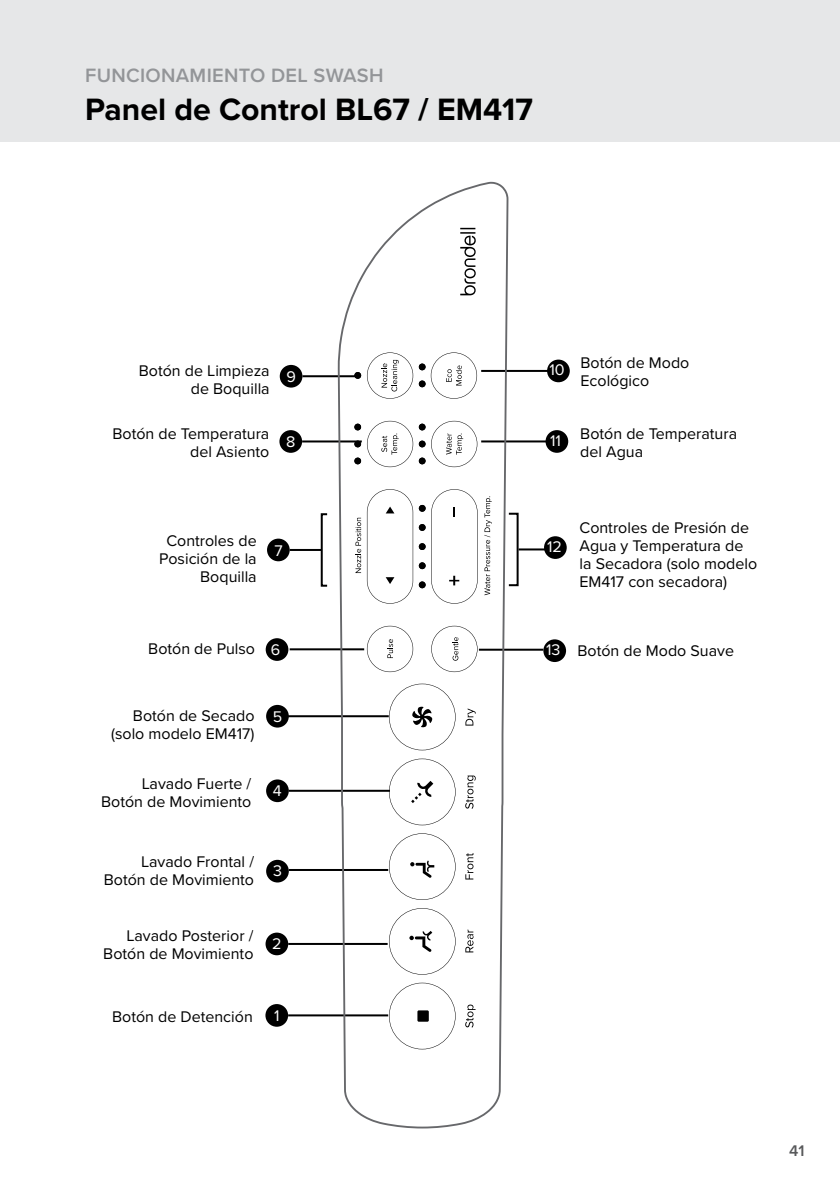
<style>
.page{position:relative;width:840px;height:1191px;background:#fff}
.page>*{position:absolute;margin:0;border:0;box-sizing:border-box;transform-origin:0 0}
.t1{font:700 32px "Proxima Nova";color:#000}
.t2{font:600 20px "Proxima Nova";letter-spacing:.015em;color:#939598}
.t3{font:16px/18px "Proxima Nova";color:#000;text-align:right}
.t4{font:16px "Proxima Nova";color:#fff}
.t5{font:600 16px "Proxima Nova";color:#58595b}
.s1{color:#fff}
</style>
<div class="page">
<div style="left:0;top:0;width:839px;height:142px;background:#e6e7e8"></div>
<div style="left:279px;top:365px;width:23px;height:22px;background:#000;border-radius:50%"></div>
<hr style="left:289px;top:648px;width:75px;height:2px;background:#000">
<div style="left:265px;top:638px;width:23px;height:23px;background:#000;border-radius:50%"></div>
<div style="left:279px;top:430px;width:23px;height:23px;background:#000;border-radius:50%"></div>
<hr style="left:302px;top:440px;width:59px;height:2px;background:#000">
<div style="left:320px;top:513px;width:8px;height:73px;border:2px solid #000"></div>
<div style="left:267px;top:538px;width:22px;height:23px;background:#000;border-radius:50%"></div>
<hr style="left:289px;top:549px;width:33px;height:2px;background:#000">
<hr style="left:302px;top:375px;width:58px;height:2px;background:#000">
<div style="left:507px;top:513px;width:11px;height:73px;border:2px solid #000"></div>
<hr style="left:518px;top:548px;width:46px;height:2px;background:#000">
<div style="left:543px;top:536px;width:23px;height:23px;background:#000;border-radius:50%"></div>
<hr style="left:478px;top:648px;width:65px;height:2px;background:#000">
<div style="left:543px;top:639px;width:22px;height:23px;background:#000;border-radius:50%"></div>
<hr style="left:481px;top:440px;width:66px;height:2px;background:#000">
<div style="left:545px;top:430px;width:23px;height:23px;background:#000;border-radius:50%"></div>
<hr style="left:481px;top:370px;width:67px;height:2px;background:#000">
<div style="left:546px;top:359px;width:23px;height:23px;background:#000;border-radius:50%"></div>
<hr style="left:288px;top:1014px;width:100px;height:2px;background:#000">
<div style="left:265px;top:1004px;width:23px;height:22px;background:#000;border-radius:50%"></div>
<hr style="left:289px;top:869px;width:99px;height:2px;background:#000">
<div style="left:266px;top:860px;width:23px;height:22px;background:#000;border-radius:50%"></div>
<hr style="left:288px;top:943px;width:99px;height:2px;background:#000">
<div style="left:265px;top:932px;width:23px;height:23px;background:#000;border-radius:50%"></div>
<hr style="left:288px;top:789px;width:102px;height:2px;background:#000">
<div style="left:266px;top:779px;width:22px;height:23px;background:#000;border-radius:50%"></div>
<svg style="left:288px;top:714px;width:48px;height:4px"></svg>
<hr style="left:288px;top:715px;width:100px;height:2px;background:#000">
<div style="left:266px;top:705px;width:22px;height:22px;background:#000;border-radius:50%"></div>
<svg style="left:336px;top:181px;width:173px;height:948px"></svg>
<div style="left:418px;top:581px;width:7px;height:7px;background:#000;border-radius:50%"></div>
<div style="left:418px;top:562px;width:7px;height:7px;background:#000;border-radius:50%"></div>
<div style="left:418px;top:543px;width:7px;height:7px;background:#000;border-radius:50%"></div>
<div style="left:418px;top:524px;width:7px;height:7px;background:#000;border-radius:50%"></div>
<div style="left:418px;top:505px;width:7px;height:7px;background:#000;border-radius:50%"></div>
<div style="left:418px;top:457px;width:7px;height:7px;background:#000;border-radius:50%"></div>
<div style="left:418px;top:440px;width:7px;height:7px;background:#000;border-radius:50%"></div>
<div style="left:418px;top:424px;width:7px;height:6px;background:#000;border-radius:50%"></div>
<div style="left:418px;top:380px;width:7px;height:7px;background:#000;border-radius:50%"></div>
<div style="left:418px;top:363px;width:7px;height:7px;background:#000;border-radius:50%"></div>
<div style="left:354px;top:372px;width:7px;height:7px;background:#000;border-radius:50%"></div>
<div style="left:354px;top:457px;width:7px;height:7px;background:#000;border-radius:50%"></div>
<div style="left:354px;top:440px;width:7px;height:7px;background:#000;border-radius:50%"></div>
<div style="left:354px;top:424px;width:7px;height:6px;background:#000;border-radius:50%"></div>
<svg style="left:389px;top:683px;width:66px;height:67px"></svg>
<svg style="left:465px;top:708px;width:10px;height:17px"></svg>
<svg style="left:389px;top:758px;width:66px;height:67px"></svg>
<p class="t2" style="left:85px;top:60px;width:300px">FUNCIONAMIENTO DEL SWASH</p>
<h1 class="t1" style="left:85px;top:86px;width:449px">Panel de Control BL67 / EM417</h1>
<p class="t3" style="left:139px;top:360px;width:132px">Botón de Limpieza de Boquilla</p>
<p class="t4" style="left:286px;top:364px;width:11px">9</p>
<p class="t3" style="left:112px;top:424px;width:158px">Botón de Temperatura del Asiento</p>
<p class="t4" style="left:286px;top:429px;width:11px">8</p>
<p class="t3" style="left:159px;top:531px;width:99px">Controles de<br>Posición de la<br>Boquilla</p>
<p class="t4" style="left:274px;top:539px;width:10px">7</p>
<p class="t3" style="left:148px;top:639px;width:134px">Botón de Pulso <span class="s1">6</span></p>
<p class="t3" style="left:111px;top:705px;width:145px">Botón de Secado (solo modelo EM417)</p>
<p class="t4" style="left:272px;top:704px;width:11px">5</p>
<p class="t3" style="left:101px;top:773px;width:152px">Lavado Fuerte /<br>Botón de Movimiento</p>
<p class="t4" style="left:273px;top:779px;width:10px">4</p>
<p class="t3" style="left:104px;top:852px;width:152px">Lavado Frontal /<br>Botón de Movimiento</p>
<p class="t3" style="left:103px;top:926px;width:152px">Lavado Posterior /<br>Botón de Movimiento</p>
<p class="t4" style="left:273px;top:859px;width:10px">3</p>
<p class="t4" style="left:272px;top:932px;width:11px">2</p>
<p class="t3" style="left:112px;top:1006px;width:142px">Botón de Detención</p>
<p class="t4" style="left:274px;top:1003px;width:7px">1</p>
<p class="t4" style="left:549px;top:358px;width:17px">10</p>
<p class="t4" style="left:550px;top:428px;width:12px">11</p>
<p class="t3" style="left:580px;top:353px;width:110px;text-align:left">Botón de Modo<br>Ecológico</p>
<p class="t3" style="left:580px;top:424px;width:158px;text-align:left">Botón de Temperatura del Agua</p>
<p class="t4" style="left:547px;top:534px;width:16px">12</p>
<p class="t3" style="left:579px;top:518px;width:179px;text-align:left">Controles de Presión de<br>Agua y Temperatura de la Secadora (solo modelo<br>EM417 con secadora)</p>
<p class="t3" style="left:546px;top:641px;width:189px"><span class="s1">13</span> Botón de Modo Suave</p>
<p class="t5" style="left:788px;top:1139px;width:17px">41</p>
</div>
